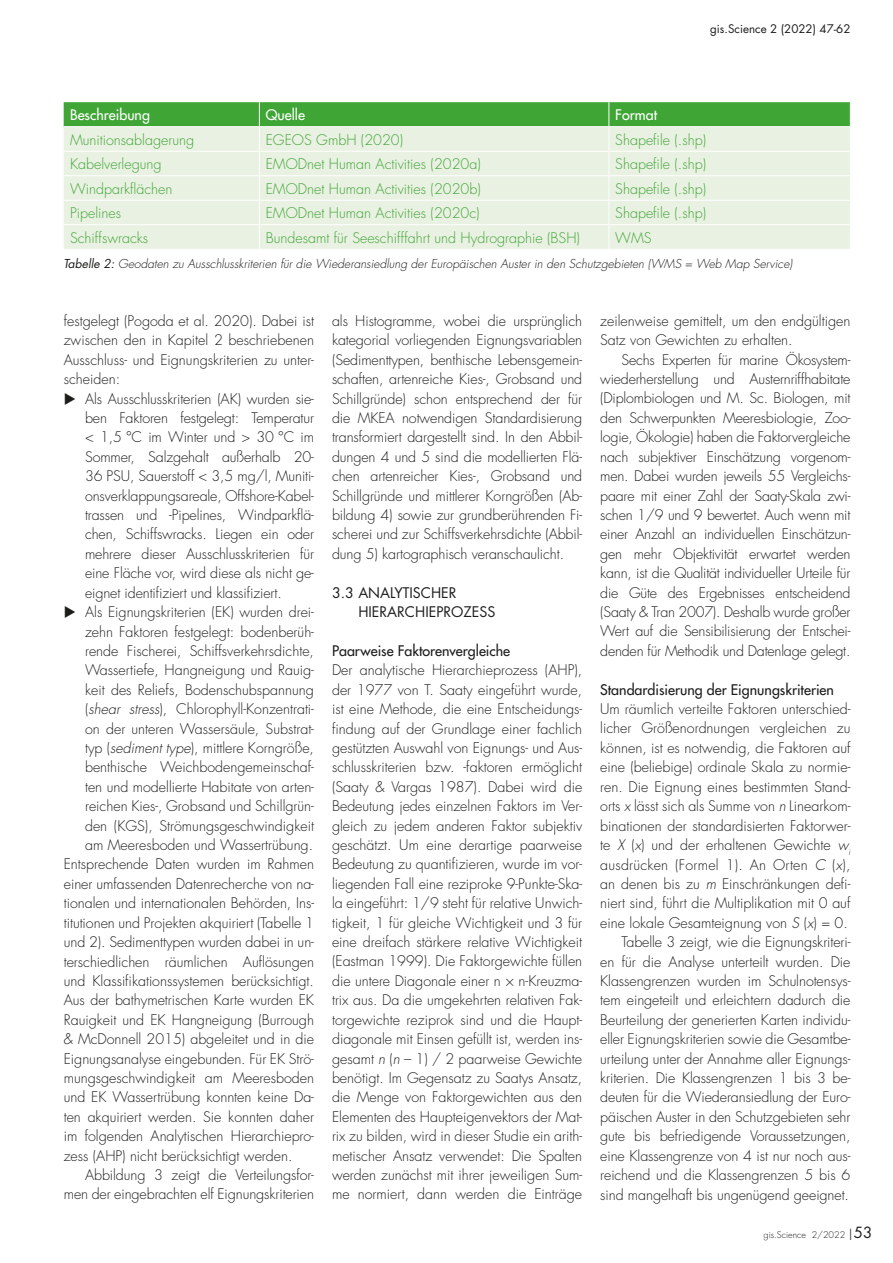
<style>
.page{position:relative;width:893px;height:1263px;background:#fff}
.page>*{position:absolute;margin:0;border:0;box-sizing:border-box;transform-origin:0 0}
.t1{font:300 14.25px/19.4px "Futura Std";color:#1d1d1b;text-align:justify}
.t2{font:300 14.25px "Futura Std";color:#3fa535}
.t3{font:500 14.25px "Futura Std";color:#1d1d1b}
.t4{font:14.25px/19.4px "Futura Std";color:#1d1d1b}
.t5{font:500 14.25px "Futura Std";color:#fff}
.t6{font:italic 300 12px "Futura Std";color:#1d1d1b}
.t7{font:11.55px "Futura Std";color:#1d1d1b}
.t8{font:300 9px "Futura Std";color:#1d1d1b}
.s1{font-weight:400}
.s2{font-style:italic}
.s3{font-size:15px}
.s4{font-weight:400;font-size:15px}
</style>
<div class="page">
<svg style="left:64px;top:102px;width:787px;height:147px;background:#cee5c7"></svg>
<p class="t7" style="left:710px;top:22px;width:142px">gis.Science 2 (2022) 47-62</p>
<p class="t5" style="left:70px;top:106px;width:81px">Beschreibung</p>
<p class="t5" style="left:266px;top:106px;width:41px">Quelle</p>
<p class="t5" style="left:615px;top:106px;width:43px">Format</p>
<p class="t2" style="left:70px;top:131px;width:126px">Munitionsablagerung</p>
<p class="t2" style="left:266px;top:131px;width:139px">EGEOS GmbH (2020)</p>
<p class="t2" style="left:615px;top:131px;width:92px">Shapefile (.shp)</p>
<p class="t2" style="left:70px;top:156px;width:93px">Kabelverlegung</p>
<p class="t2" style="left:266px;top:156px;width:217px">EMODnet Human Activities (2020a)</p>
<p class="t2" style="left:615px;top:156px;width:92px">Shapefile (.shp)</p>
<p class="t2" style="left:70px;top:180px;width:104px">Windparkflächen</p>
<p class="t2" style="left:266px;top:180px;width:217px">EMODnet Human Activities (2020b)</p>
<p class="t2" style="left:615px;top:180px;width:92px">Shapefile (.shp)</p>
<p class="t2" style="left:70px;top:205px;width:53px">Pipelines</p>
<p class="t2" style="left:266px;top:205px;width:215px">EMODnet Human Activities (2020c)</p>
<p class="t2" style="left:615px;top:205px;width:92px">Shapefile (.shp)</p>
<p class="t2" style="left:70px;top:229px;width:80px">Schiffswracks</p>
<p class="t2" style="left:266px;top:229px;width:316px">Bundesamt für Seeschifffahrt und Hydrographie (BSH)</p>
<p class="t2" style="left:615px;top:229px;width:38px">WMS</p>
<p class="t6" style="left:64px;top:256px;width:730px"><span class="s1">Tabelle 2:</span> Geodaten zu Ausschlusskriterien für die Wiederansiedlung der Europäischen Auster in den Schutzgebieten (WMS = Web Map Service)</p>
<p class="t1" style="left:64px;top:311px;width:252px">festgelegt (Pogoda et al. 2020). Dabei ist zwischen den in Kapitel 2 beschriebenen Ausschluss- und Eignungskriterien zu unter&shy;scheiden:</p>
<p class="t1" style="left:85px;top:389px;width:230px">Als Ausschlusskriterien (AK) wurden sie-</p>
<p class="t1" style="left:85px;top:409px;width:230px">ben Faktoren festgelegt: Temperatur</p>
<p class="t1" style="left:85px;top:428px;width:230px">&lt; 1,5 °C im Winter und &gt; 30 °C im</p>
<p class="t1" style="left:85px;top:447px;width:230px">Sommer, Salzgehalt außerhalb 20-</p>
<p class="t1" style="left:85px;top:467px;width:230px">36 PSU, Sauerstoff &lt; 3,5 mg/l, Muniti-</p>
<p class="t1" style="left:85px;top:486px;width:230px">onsverklappungsareale, Offshore-Kabel-</p>
<p class="t1" style="left:85px;top:506px;width:230px">trassen und -Pipelines, Windparkflä-</p>
<p class="t1" style="left:85px;top:525px;width:230px">chen, Schiffswracks. Liegen ein oder</p>
<p class="t1" style="left:85px;top:544px;width:230px">mehrere dieser Ausschlusskriterien für</p>
<p class="t1" style="left:85px;top:564px;width:230px">eine Fläche vor, wird diese als nicht ge-</p>
<p class="t1" style="left:85px;top:583px;width:198px">eignet identifiziert und klassifiziert.</p>
<p class="t1" style="left:85px;top:603px;width:230px">Als Eignungskriterien (EK) wurden drei-</p>
<p class="t1" style="left:85px;top:622px;width:230px">zehn Faktoren festgelegt: bodenberüh-</p>
<p class="t1" style="left:85px;top:641px;width:230px">rende Fischerei, Schiffsverkehrsdichte,</p>
<p class="t1" style="left:85px;top:661px;width:230px">Wassertiefe, Hangneigung und Rauig-</p>
<p class="t1" style="left:85px;top:680px;width:230px">keit des Reliefs, Bodenschubspannung</p>
<p class="t1" style="left:85px;top:700px;width:230px">(<span class="s2">shear stress</span>), Chlorophyll-Konzentrati-</p>
<p class="t1" style="left:85px;top:719px;width:230px">on der unteren Wassersäule, Substrat-</p>
<p class="t1" style="left:85px;top:738px;width:230px">typ (<span class="s2">sediment type</span>), mittlere Korngröße,</p>
<p class="t1" style="left:85px;top:758px;width:230px">benthische Weichbodengemeinschaf-</p>
<p class="t1" style="left:85px;top:777px;width:230px">ten und modellierte Habitate von arten-</p>
<p class="t1" style="left:85px;top:797px;width:230px">reichen Kies-, Grobsand und Schillgrün-</p>
<p class="t1" style="left:85px;top:816px;width:230px">den (KGS), Strömungsgeschwindigkeit</p>
<p class="t1" style="left:85px;top:836px;width:230px">am Meeresboden und Wassertrübung.</p>
<p class="t1" style="left:64px;top:855px;width:252px">Entsprechende Daten wurden im Rahmen</p>
<p class="t1" style="left:64px;top:874px;width:252px">einer umfassenden Datenrecherche von na-</p>
<p class="t1" style="left:64px;top:894px;width:252px">tionalen und internationalen Behörden, Ins-</p>
<p class="t1" style="left:64px;top:913px;width:252px">titutionen und Projekten akquiriert (Tabelle 1</p>
<p class="t1" style="left:64px;top:933px;width:252px">und 2). Sedimenttypen wurden dabei in un-</p>
<p class="t1" style="left:64px;top:952px;width:252px">terschiedlichen räumlichen Auflösungen</p>
<p class="t1" style="left:64px;top:971px;width:252px">und Klassifikationssystemen berücksichtigt.</p>
<p class="t1" style="left:64px;top:991px;width:252px">Aus der bathymetrischen Karte wurden EK</p>
<p class="t1" style="left:64px;top:1010px;width:252px">Rauigkeit und EK Hangneigung (Burrough</p>
<p class="t1" style="left:64px;top:1030px;width:252px">&amp; McDonnell 2015) abgeleitet und in die</p>
<p class="t1" style="left:64px;top:1049px;width:252px">Eignungsanalyse eingebunden. Für EK Strö-</p>
<p class="t1" style="left:64px;top:1068px;width:252px">mungsgeschwindigkeit am Meeresboden</p>
<p class="t1" style="left:64px;top:1088px;width:252px">und EK Wassertrübung konnten keine Da-</p>
<p class="t1" style="left:64px;top:1107px;width:252px">ten akquiriert werden. Sie konnten daher</p>
<p class="t1" style="left:64px;top:1127px;width:252px">im folgenden Analytischen Hierarchiepro-</p>
<p class="t1" style="left:64px;top:1146px;width:230px">zess (AHP) nicht berücksichtigt werden.</p>
<p class="t1" style="left:85px;top:1165px;width:230px">Abbildung 3 zeigt die Verteilungsfor-</p>
<p class="t1" style="left:64px;top:1185px;width:252px">men der eingebrachten elf Eignungskriterien</p>
<p class="t1" style="left:332px;top:311px;width:252px">als Histogramme, wobei die ursprünglich kategorial vorliegenden Eignungsvariablen (Sedimenttypen, benthische Lebensgemein&shy;schaften, artenreiche Kies-, Grobsand und Schillgründe) schon entsprechend der für die MKEA notwendigen Standardisierung transformiert dargestellt sind. In den Abbil&shy;dungen 4 und 5 sind die modellierten Flä&shy;chen artenreicher Kies-, Grobsand und Schillgründe und mittlerer Korngrößen (Ab&shy;bildung 4) sowie zur grundberührenden Fi&shy;scherei und zur Schiffsverkehrsdichte (Abbil&shy;dung 5) kartographisch veranschaulicht.</p>
<p class="t4" style="left:358px;top:583px;width:139px;text-indent:-26px">3.3 ANALYTISCHER<br>HIERARCHIEPROZESS</p>
<p class="t3" style="left:332px;top:642px;width:180px">Paarweise Faktorenvergleiche</p>
<p class="t1" style="left:332px;top:661px;width:252px">Der analytische Hierarchieprozess (AHP), der 1977 von T. Saaty eingeführt wurde, ist eine Methode, die eine Entscheidungs&shy;findung auf der Grundlage einer fachlich gestützten Auswahl von Eignungs- und Aus&shy;schlusskriterien bzw. -faktoren ermöglicht (Saaty &amp; Vargas 1987). Dabei wird die Bedeutung jedes einzelnen Faktors im Ver&shy;gleich zu jedem anderen Faktor subjektiv geschätzt. Um eine derartige paarweise Bedeutung zu quantifizieren, wurde im vor&shy;liegenden Fall eine reziproke 9-Punkte-Ska&shy;la eingeführt: 1/9 steht für relative Unwich&shy;tigkeit, 1 für gleiche Wichtigkeit und 3 für eine dreifach stärkere relative Wichtigkeit (Eastman 1999). Die Faktorgewichte füllen die untere Diagonale einer n × n-Kreuzma&shy;trix aus. Da die umgekehrten relativen Fak&shy;torgewichte reziprok sind und die Haupt&shy;diagonale mit Einsen gefüllt ist, werden ins&shy;gesamt <span class="s2">n</span> (<span class="s2">n</span> – 1) / 2 paarweise Gewichte benötigt. Im Gegensatz zu Saatys Ansatz, die Menge von Faktorgewichten aus den Elementen des Haupteigenvektors der Mat&shy;rix zu bilden, wird in dieser Studie ein arith&shy;metischer Ansatz verwendet: Die Spalten werden zunächst mit ihrer jeweiligen Sum&shy;me normiert, dann werden die Einträge</p>
<p class="t1" style="left:600px;top:311px;width:252px">zeilenweise gemittelt, um den endgültigen<br>Satz von Gewichten zu erhalten.</p>
<p class="t1" style="left:600px;top:350px;width:252px;text-indent:21px">Sechs Experten für marine Ökosystem&shy;wiederherstellung und Austernriffhabitate (Diplombiologen und M. Sc. Biologen, mit den Schwerpunkten Meeresbiologie, Zoo&shy;logie, Ökologie) haben die Faktorvergleiche nach subjektiver Einschätzung vorgenom&shy;men. Dabei wurden jeweils 55 Vergleichs&shy;paare mit einer Zahl der Saaty-Skala zwi&shy;schen 1/9 und 9 bewertet. Auch wenn mit einer Anzahl an individuellen Einschätzun&shy;gen mehr Objektivität erwartet werden kann, ist die Qualität individueller Urteile für die Güte des Ergebnisses entscheidend (Saaty &amp; Tran 2007). Deshalb wurde großer Wert auf die Sensibilisierung der Entschei&shy;denden für Methodik und Datenlage gelegt.</p>
<p class="t3" style="left:600px;top:680px;width:235px">Standardisierung der Eignungskriterien</p>
<p class="t1" style="left:600px;top:700px;width:252px;text-align:right">Um räumlich verteilte Faktoren unterschied&shy;licher Größenordnungen vergleichen zu können, ist es notwendig, die Faktoren auf eine (beliebige) ordinale Skala zu normie&shy;ren. Die Eignung eines bestimmten Stand&shy;orts <span class="s2">x</span> lässt sich als Summe von <span class="s2">n</span> Linearkom&shy;binationen der standardisierten Faktorwer&shy;te <span class="s2">X</span> (<span class="s2">x</span>) und der erhaltenen Gewichte <span class="s2">w</span><sub>i </sub>ausdrücken (Formel 1). An Orten <span class="s2">C</span> (<span class="s2">x</span>), an denen bis zu <span class="s2">m</span> Einschränkungen defi&shy;niert sind, führt die Multiplikation mit 0 auf eine lokale Gesamteignung von <span class="s2">S</span> (<span class="s2">x</span>) = 0.<br>Tabelle 3 zeigt, wie die Eignungskriteri-<br>en für die Analyse unterteilt wurden. Die Klassengrenzen wurden im Schulnotensys&shy;tem eingeteilt und erleichtern dadurch die Beurteilung der generierten Karten individu&shy;eller Eignungskriterien sowie die Gesamtbe&shy;urteilung unter der Annahme aller Eignungs&shy;kriterien. Die Klassengrenzen 1 bis 3 be&shy;deuten für die Wiederansiedlung der Euro&shy;päischen Auster in den Schutzgebieten sehr gute bis befriedigende Voraussetzungen, eine Klassengrenze von 4 ist nur noch aus&shy;reichend und die Klassengrenzen 5 bis 6 sind mangelhaft bis ungenügend geeignet.</p>
<p class="t8" style="left:764px;top:1229px;width:110px">gis.Science 2/2022 <span class="s3">I</span> <span class="s4">53</span></p>
</div>
